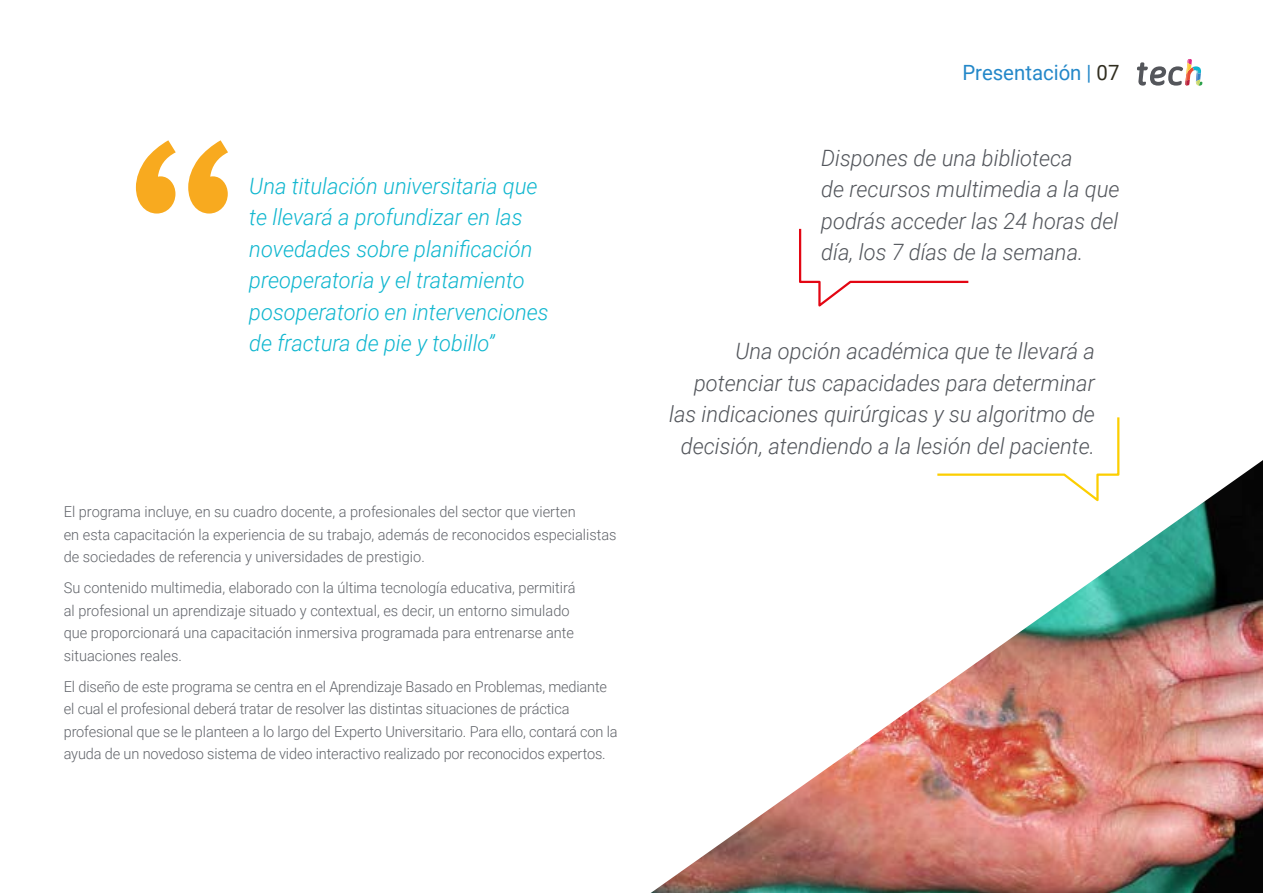
<style>
.page{position:relative;width:1263px;height:893px;background:#fff}
.page>*{position:absolute;margin:0;border:0;box-sizing:border-box;transform-origin:0 0}
.t1{font:italic 300 22.5px/31.5px "Roboto";color:#52555b}
.t2{font:italic 300 22.5px/31.5px "Roboto";color:#0fb6cf}
.t3{font:21px "Roboto";color:#2488c9}
.t4{font:300 15px/22.5px "Roboto";color:#61646a}
.s1{color:#312e20}
</style>
<div class="page">
<svg style="left:136px;top:140px;width:92px;height:74px"></svg>
<img style="left:651px;top:460px;width:612px;height:433px">
<svg style="left:1137px;top:59px;width:65px;height:27px"></svg>
<svg style="left:799px;top:228px;width:170px;height:79px"></svg>
<svg style="left:935px;top:417px;width:185px;height:88px"></svg>
<h1 class="t2" style="left:249px;top:169px;width:301px">Una titulación universitaria que te llevará a profundizar en las novedades sobre planificación preoperatoria y el tratamiento posoperatorio en intervenciones de fractura de pie y tobillo”</h1>
<p class="t4" style="left:64px;top:500px;width:554px">El programa incluye, en su cuadro docente, a profesionales del sector que vierten<br>en esta capacitación la experiencia de su trabajo, además de reconocidos especialistas de sociedades de referencia y universidades de prestigio.</p>
<p class="t4" style="left:64px;top:576px;width:513px">Su contenido multimedia, elaborado con la última tecnología educativa, permitirá al profesional un aprendizaje situado y contextual, es decir, un entorno simulado que proporcionará una capacitación inmersiva programada para entrenarse ante situaciones reales.</p>
<p class="t4" style="left:64px;top:675px;width:555px">El diseño de este programa se centra en el Aprendizaje Basado en Problemas, mediante el cual el profesional deberá tratar de resolver las distintas situaciones de práctica profesional que se le planteen a lo largo del Experto Universitario. Para ello, contará con la ayuda de un novedoso sistema de video interactivo realizado por reconocidos expertos.</p>
<h2 class="t3" style="left:962px;top:57px;width:159px">Presentación | <span class="s1">07</span></h2>
<h1 class="t1" style="left:821px;top:141px;width:300px">Dispones de una biblioteca<br>de recursos multimedia a la que podrás acceder las 24 horas del día, los 7 días de la semana.</h1>
<h1 class="t1" style="left:669px;top:335px;width:427px;text-align:right">Una opción académica que te llevará a potenciar tus capacidades para determinar las indicaciones quirúrgicas y su algoritmo de decisión, atendiendo a la lesión del paciente.</h1>
</div>
